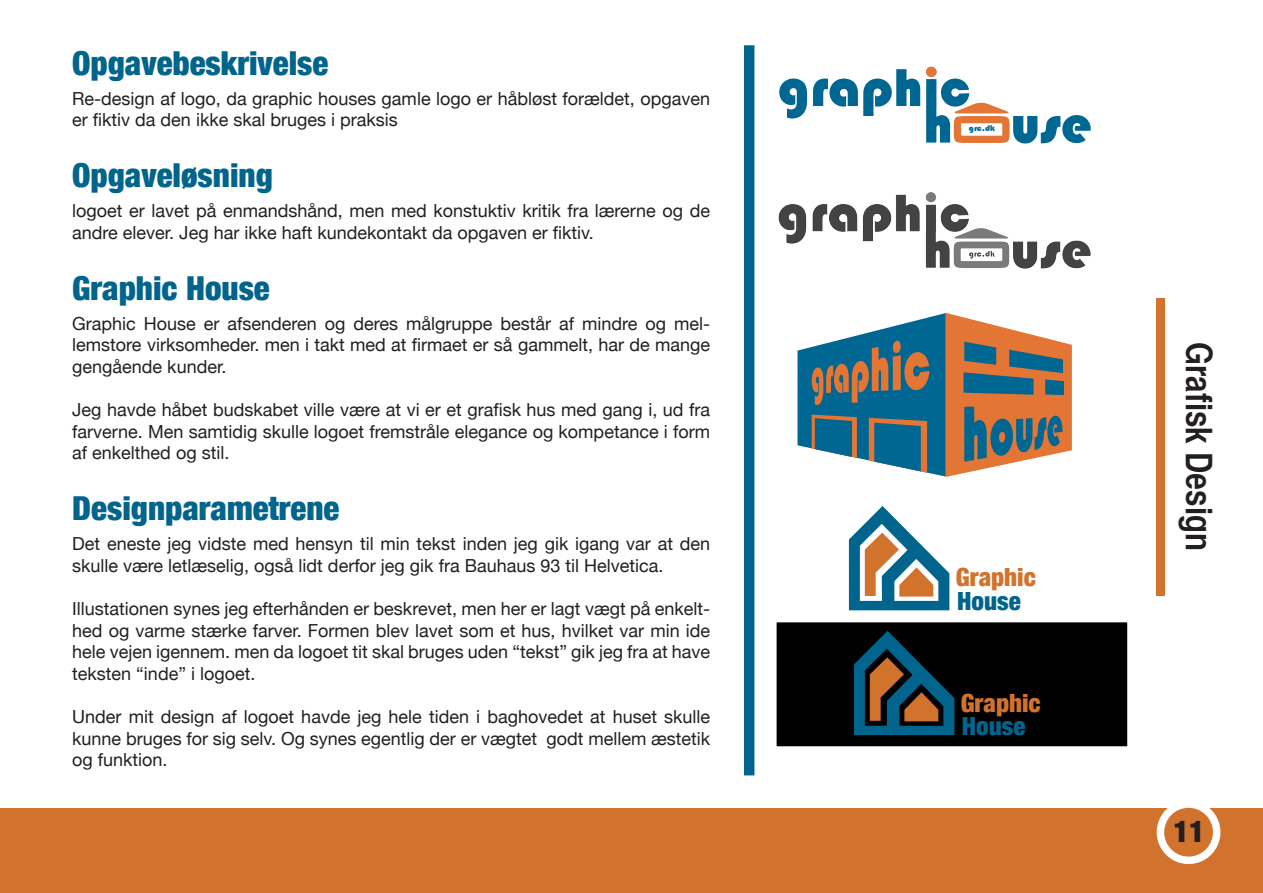
<style>
.page{position:relative;width:1263px;height:893px;background:#fff}
.page>*{position:absolute;margin:0;border:0;box-sizing:border-box;transform-origin:0 0}
.t1{font:55.35px "Bauhaus 93";color:#006692}
.t2{font:36px "Helvetica CY Bold";color:#231f20}
.Helvetica_reg__22_pk{font:900 condensed 33px "Helvetica Neue";color:#00648c}
.t3{font:900 condensed 30px "Helvetica Neue";color:#231f20}
.t4{font:900 condensed 25.05px/23.7px "Helvetica Neue";color:#d2732d}
.Brødtekst{font:18px/21.6px "Helvetica Neue";color:#231f20;text-align:justify}
.t5{font:8.7px "Bauhaus 93";color:#006692}
.s1{color:#00648c}
</style>
<div class="page">
<div style="left:0;top:809px;width:1263px;height:84px;background:#d2732d"></div>
<div style="left:1157px;top:800px;width:63px;height:64px;border:8px solid #fff;border-radius:50%"></div>
<div style="left:1157px;top:298px;width:8px;height:297px;background:#d2732d"></div>
<hr style="left:0;top:0;width:1px;height:297px;background:#00648c">
<div style="left:776px;top:622px;width:351px;height:125px;background:#000"></div>
<svg style="left:849px;top:506px;width:100px;height:105px"></svg>
<svg style="left:854px;top:631px;width:100px;height:105px"></svg>
<div style="left:926px;top:67px;width:10px;height:10px;background:#e37634;border-radius:50%"></div>
<svg style="left:953px;top:102px;width:56px;height:41px"></svg>
<img style="left:778px;top:192px;width:313px;height:77px">
<svg style="left:797px;top:313px;width:275px;height:164px"></svg>
<div style="left:744px;top:45px;width:10px;height:730px;background:#00648c"></div>
<p class="Helvetica_reg__22_pk" style="left:72px;top:36px;width:258px">Opgavebeskrivelse</p>
<p class="Brødtekst" style="left:72px;top:89px;width:639px">Re-design af logo, da graphic houses gamle logo er håbløst forældet, opgaven er fiktiv da den ikke skal bruges i praksis</p>
<p class="Helvetica_reg__22_pk" style="left:72px;top:148px;width:202px">Opgaveløsning</p>
<p class="Brødtekst" style="left:72px;top:201px;width:639px">logoet er lavet på enmandshånd, men med konstuktiv kritik fra lærerne og de andre elever. Jeg har ikke haft kundekontakt da opgaven er fiktiv.</p>
<p class="Helvetica_reg__22_pk" style="left:72px;top:261px;width:199px">Graphic House</p>
<p class="Brødtekst" style="left:72px;top:314px;width:639px">Graphic House er afsenderen og deres målgruppe består af mindre og mel&shy;lemstore virksomheder. men i takt med at firmaet er så gammelt, har de mange gengående kunder.</p>
<p class="Brødtekst" style="left:72px;top:400px;width:639px">Jeg havde håbet budskabet ville være at vi er et grafisk hus med gang i, ud fra farverne. Men samtidig skulle logoet fremstråle elegance og kompetance i form af enkelthed og stil.</p>
<p class="Helvetica_reg__22_pk" style="left:72px;top:481px;width:269px">Designparametrene</p>
<p class="Brødtekst" style="left:72px;top:534px;width:639px">Det eneste jeg vidste med hensyn til min tekst inden jeg gik igang var at den skulle være letlæselig, også lidt derfor jeg gik fra Bauhaus 93 til Helvetica.</p>
<p class="Brødtekst" style="left:72px;top:599px;width:639px">Illustationen synes jeg efterhånden er beskrevet, men her er lagt vægt på enkelt&shy;hed og varme stærke farver. Formen blev lavet som et hus, hvilket var min ide hele vejen igennem. men da logoet tit skal bruges uden “tekst” gik jeg fra at have teksten “inde” i logoet.</p>
<p class="Brødtekst" style="left:72px;top:707px;width:639px">Under mit design af logoet havde jeg hele tiden i baghovedet at huset skulle kunne bruges for sig selv. Og synes egentlig der er vægtet godt mellem æstetik og funktion.</p>
<p class="t1" style="left:778px;top:56px;width:194px">graphic</p>
<p class="t1" style="left:923px;top:93px;width:31px">h</p>
<p class="t5" style="left:969px;top:124px;width:28px">grc.dk</p>
<p class="t1" style="left:1010px;top:93px;width:83px">use</p>
<p class="t4" style="left:956px;top:564px;width:81px">Graphic<br><span class="s1">House</span></p>
<p class="t4" style="left:961px;top:689px;width:81px">Graphic<br><span class="s1">House</span></p>
<h2 class="t2" style="left:1221px;top:342px;width:210px;rotate:90deg">Grafisk Design</h2>
<p class="t3" style="left:1173px;top:807px;width:33px">11</p>
</div>
